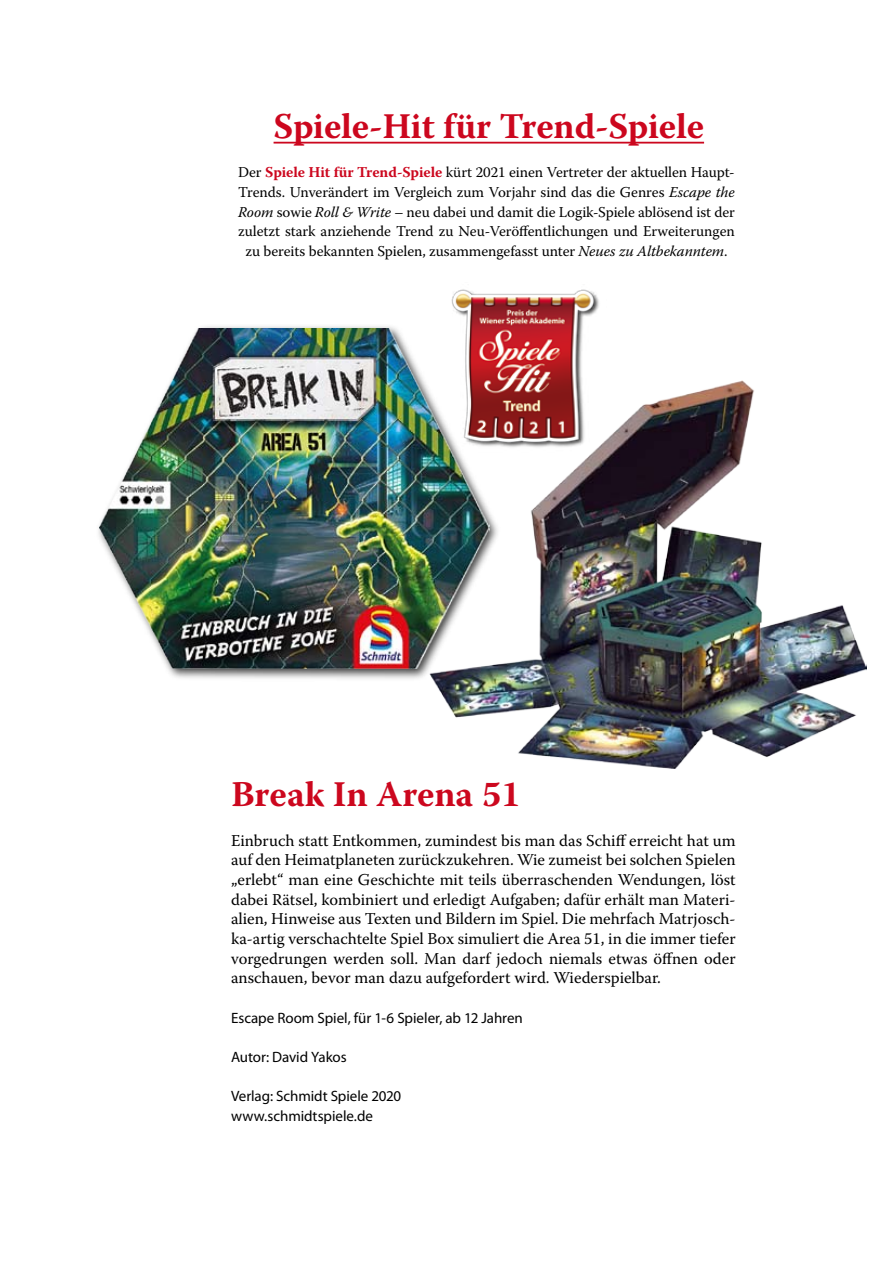
<style>
.page{position:relative;width:893px;height:1263px;background:#fff}
.page>*{position:absolute;margin:0;border:0;box-sizing:border-box;transform-origin:0 0}
.t1{font:700 36px "Warnock Pro";letter-spacing:-.005em;color:#cc071e}
.t2{font:16.5px/19.6px "Warnock Pro";color:#000;text-align:justify}
.t3{font:15px/19.6px "Warnock Pro";letter-spacing:-.005em;color:#000;text-align:center}
.t4{font:15px/19.6px "Myriad Pro";color:#000}
.s1{font-weight:700;color:#cc071e}
.s2{font-style:italic}
</style>
<div class="page">
<hr style="left:274px;top:142px;width:430px;height:2px;background:#cc071e">
<img style="left:451px;top:289px;width:148px;height:92px">
<div style="left:94px;top:324px;width:408px;height:358px;background:#000;opacity:.75"></div>
<img style="left:99px;top:329px;width:390px;height:340px">
<img style="left:429px;top:381px;width:438px;height:387px">
<h1 class="t1" style="left:274px;top:105px;width:432px">Spiele-Hit für Trend-Spiele</h1>
<p class="t3" style="left:238px;top:162px;width:498px">Der <span class="s1">Spiele Hit für Trend-Spiele</span> kürt 2021 einen Vertreter der aktuellen Haupt-Trends. Unverändert im Vergleich zum Vorjahr sind das die Genres <span class="s2">Escape the Room</span> sowie <span class="s2">Roll &amp; Write</span> – neu dabei und damit die Logik-Spiele ablösend ist der zuletzt stark anziehende Trend zu Neu-Veröffentlichungen und Erweiterungen zu bereits bekannten Spielen, zusammengefasst unter <span class="s2">Neues zu Altbekanntem</span>.</p>
<h1 class="t1" style="left:231px;top:773px;width:291px">Break In Arena 51</h1>
<p class="t2" style="left:231px;top:830px;width:506px">Einbruch statt Entkommen, zumindest bis man das Schiff erreicht hat um auf den Heimatplaneten zurückzukehren. Wie zumeist bei solchen Spielen „erlebt“ man eine Geschichte mit teils überraschenden Wendungen, löst dabei Rätsel, kombiniert und erledigt Aufgaben; dafür erhält man Materi&shy;alien, Hinweise aus Texten und Bildern im Spiel. Die mehrfach Matrjosch&shy;ka-artig verschachtelte Spiel Box simuliert die Area 51, in die immer tiefer vorgedrungen werden soll. Man darf jedoch niemals etwas öffnen oder anschauen, bevor man dazu aufgefordert wird. Wiederspielbar.</p>
<p class="t4" style="left:231px;top:1007px;width:293px">Escape Room Spiel, für 1-6 Spieler, ab 12 Jahren</p>
<p class="t4" style="left:231px;top:1047px;width:117px">Autor: David Yakos</p>
<p class="t4" style="left:231px;top:1086px;width:172px">Verlag: Schmidt Spiele 2020 www.schmidtspiele.de</p>
</div>
